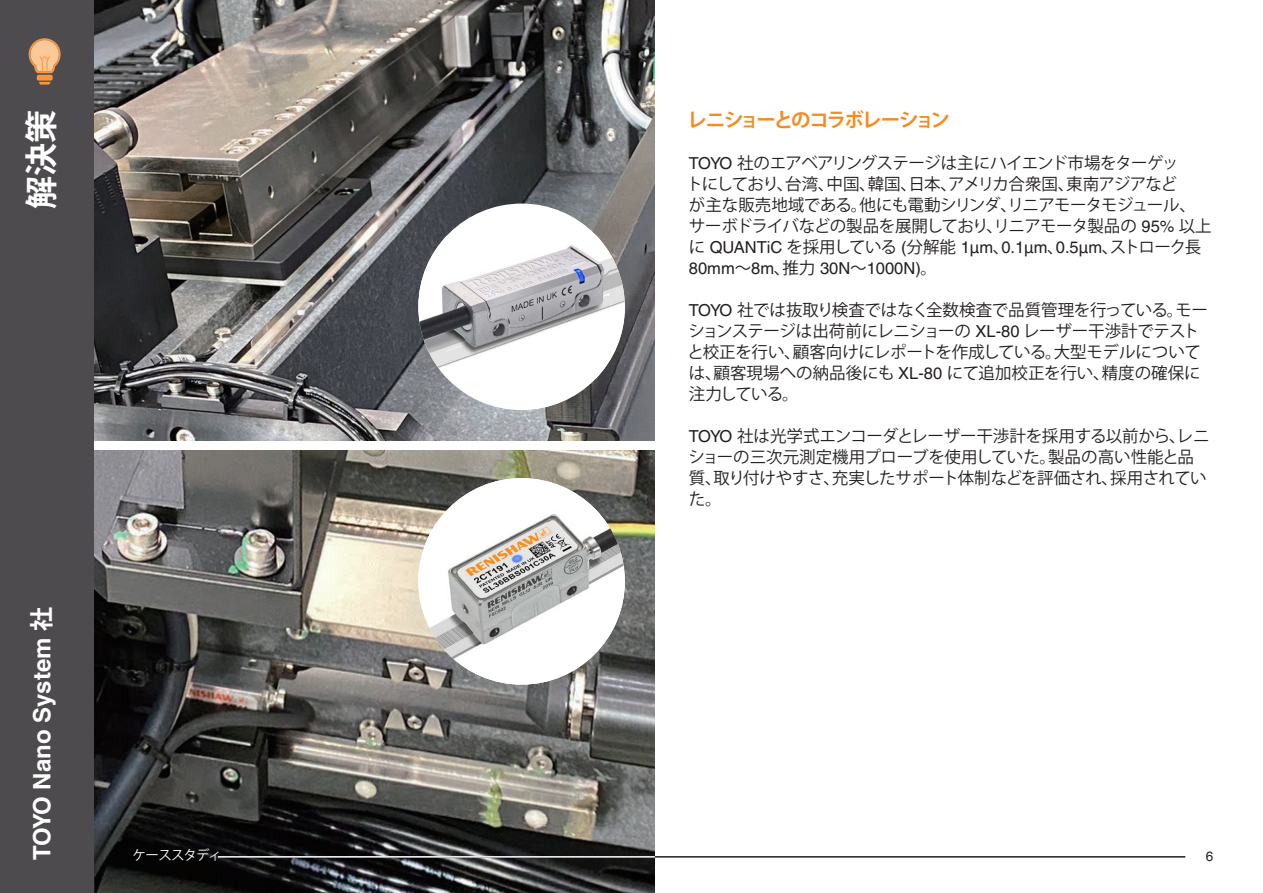
<style>
.page{position:relative;width:1263px;height:893px;background:#fff}
.page>*{position:absolute;margin:0;border:0;box-sizing:border-box;transform-origin:0 0}
.Section_Head_22pt_Bold_White{font:700 33px "Koz Go Std";color:#fff}
.Subheading_16pt_Bold_White{font:700 24px "Helvetica LT Pro";color:#fff}
.Body_Text_13pt_Bold_Orange{font:700 19.5px "Koz Go Std";letter-spacing:-.11em;color:#f68c1f}
.Body_Text_11pt{font:16.5px/21px "Koz Go Std";letter-spacing:-.02em;color:#231f20}
.Body_Text_11pt-2{font:16.5px/21px "Koz Go Std";letter-spacing:-.04em;color:#231f20}
.Body_Text_9pt{font:13.5px "Koz Go Std";letter-spacing:-.065em;color:#fff}
.t1{font:13.5px "Helvetica LT Pro";color:#231f20}
.s1{font-family:"Koz Go Std"}
.s2{font-family:"Helvetica LT Pro"}
</style>
<div class="page">
<img style="left:94px;top:451px;width:561px;height:442px">
<img style="left:94px;top:0;width:561px;height:440px">
<div style="left:418px;top:204px;width:207px;height:206px;background:#fff;border-radius:50%"></div>
<img style="left:418px;top:236px;width:207px;height:142px">
<img style="left:418px;top:478px;width:207px;height:207px;border-radius:103px">
<hr style="left:254px;top:856px;width:931px;height:2px;background:#231f20">
<hr style="left:218px;top:856px;width:437px;height:2px;background:#fff">
<div style="left:0;top:0;width:94px;height:893px;background:#4d4b4d"></div>
<div style="left:37px;top:75px;width:16px;height:6px;background:#f79641;border-radius:2px"></div>
<svg style="left:39px;top:82px;width:11px;height:3px"></svg>
<svg style="left:29px;top:38px;width:32px;height:35px"></svg>
<p class="Section_Head_22pt_Bold_White" style="left:20px;top:209px;width:101px;rotate:-90deg">解決策</p>
<p class="Subheading_16pt_Bold_White" style="left:27px;top:860px;width:255px;rotate:-90deg">TOYO Nano System <span class="s1">社</span></p>
<p class="Body_Text_9pt" style="left:133px;top:847px;width:91px">ケーススタディ</p>
<p class="Body_Text_13pt_Bold_Orange" style="left:687px;top:107px;width:264px">レニショーとのコラボレーション</p>
<p class="Body_Text_11pt-2" style="left:687px;top:153px;width:526px"><span class="s2">TOYO</span> 社のエアベアリングステージは主にハイエンド市場をターゲッ<br>トにしており、台湾、中国、韓国、日本、アメリカ合衆国、東南アジアなど<br>が主な販売地域である。他にも電動シリンダ、リニアモータモジュール、サーボドライバなどの製品を展開しており、リニアモータ製品の <span class="s2">95%</span> 以上に <span class="s2">QUANTiC</span> を採用している <span class="s2">(</span>分解能 <span class="s2">1µm</span>、<span class="s2">0.1µm</span>、<span class="s2">0.5µm</span>、ストローク長<span class="s2">80mm</span>～<span class="s2">8m</span>、推力 <span class="s2">30N</span>～<span class="s2">1000N)</span>。</p>
<p class="Body_Text_11pt" style="left:687px;top:300px;width:522px"><span class="s2">TOYO</span> 社では抜取り検査ではなく全数検査で品質管理を行っている。モーションステージは出荷前にレニショーの <span class="s2">XL-80</span> レーザー干渉計でテストと校正を行い、顧客向けにレポートを作成している。大型モデルについては、顧客現場への納品後にも <span class="s2">XL-80</span> にて追加校正を行い、精度の確保に注力している。</p>
<p class="Body_Text_11pt" style="left:688px;top:427px;width:523px"><span class="s2">TOYO</span> 社は光学式エンコーダとレーザー干渉計を採用する以前から、レニショーの三次元測定機用プローブを使用していた。製品の高い性能と品質、取り付けやすさ、充実したサポート体制などを評価され、採用されていた。</p>
<p class="t1" style="left:1206px;top:849px;width:9px">6</p>
</div>
